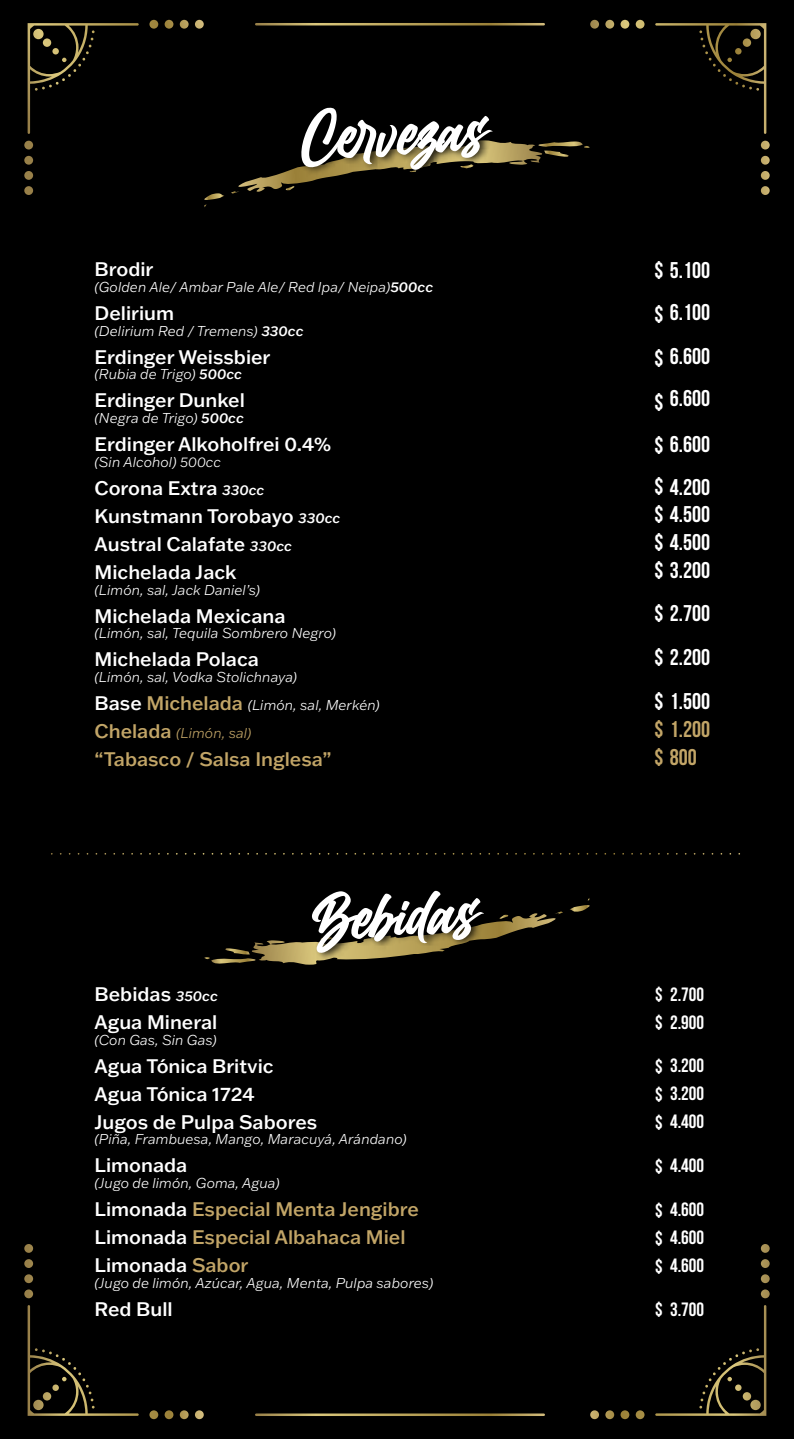
<style>
.page{position:relative;width:794px;height:1439px;background:#000}
.page>*{position:absolute;margin:0;border:0;box-sizing:border-box;transform-origin:0 0}
.t1{font:68.42px "Billion Dreams";color:#fff}
.t2{font:22.75px/42.5px "Bebas Neue";color:#fff;text-align:justify}
.t3{font:22.75px/28px "Bebas Neue";color:#c2a567}
.t4{font:500 19.25px/28px "Franklin Gothic ATF";color:#fff}
.t5{font:500 19.25px/28px "Franklin Gothic ATF";color:#c2a567}
.t6{font:19.25px/28px "Bebas Neue";color:#fff;text-align:justify}
.t7{font:italic 300 14px/28px "Franklin Gothic ATF";color:#fff}
.s1{font-weight:500}
.s2{font-style:italic;font-size:14px}
.s3{font-weight:500;font-style:normal;font-size:19.25px}
.s4{font-weight:500;font-style:normal;font-size:19.25px;color:#c2a567}
.s5{color:#c2a567}
.s6{color:#fff}
</style>
<div class="page">
<svg style="left:255px;top:23px;width:290px;height:2px"></svg>
<svg style="left:590px;top:20px;width:9px;height:9px"></svg>
<svg style="left:605px;top:20px;width:9px;height:9px"></svg>
<svg style="left:620px;top:20px;width:9px;height:9px"></svg>
<svg style="left:635px;top:20px;width:9px;height:9px"></svg>
<svg style="left:761px;top:186px;width:8px;height:9px"></svg>
<svg style="left:761px;top:171px;width:8px;height:9px"></svg>
<svg style="left:761px;top:156px;width:8px;height:9px"></svg>
<svg style="left:761px;top:141px;width:8px;height:8px"></svg>
<svg style="left:655px;top:23px;width:111px;height:111px"></svg>
<svg style="left:195px;top:20px;width:9px;height:9px"></svg>
<svg style="left:180px;top:20px;width:9px;height:9px"></svg>
<svg style="left:165px;top:20px;width:8px;height:9px"></svg>
<svg style="left:149px;top:20px;width:9px;height:9px"></svg>
<svg style="left:24px;top:186px;width:9px;height:9px"></svg>
<svg style="left:24px;top:171px;width:9px;height:9px"></svg>
<svg style="left:24px;top:156px;width:9px;height:9px"></svg>
<svg style="left:24px;top:141px;width:9px;height:8px"></svg>
<svg style="left:28px;top:23px;width:111px;height:111px"></svg>
<svg style="left:255px;top:1413px;width:290px;height:3px"></svg>
<svg style="left:590px;top:1410px;width:9px;height:9px"></svg>
<svg style="left:605px;top:1410px;width:9px;height:9px"></svg>
<svg style="left:620px;top:1410px;width:9px;height:9px"></svg>
<svg style="left:635px;top:1410px;width:9px;height:9px"></svg>
<svg style="left:761px;top:1244px;width:8px;height:8px"></svg>
<svg style="left:761px;top:1259px;width:8px;height:9px"></svg>
<svg style="left:761px;top:1274px;width:8px;height:9px"></svg>
<svg style="left:761px;top:1289px;width:8px;height:9px"></svg>
<svg style="left:655px;top:1305px;width:111px;height:110px"></svg>
<svg style="left:195px;top:1410px;width:9px;height:9px"></svg>
<svg style="left:180px;top:1410px;width:9px;height:9px"></svg>
<svg style="left:165px;top:1410px;width:8px;height:9px"></svg>
<svg style="left:149px;top:1410px;width:9px;height:9px"></svg>
<svg style="left:24px;top:1244px;width:9px;height:8px"></svg>
<svg style="left:24px;top:1259px;width:9px;height:9px"></svg>
<svg style="left:24px;top:1274px;width:9px;height:9px"></svg>
<svg style="left:24px;top:1289px;width:9px;height:9px"></svg>
<svg style="left:28px;top:1305px;width:111px;height:110px"></svg>
<svg style="left:204px;top:193px;width:20px;height:14px"></svg>
<svg style="left:231px;top:141px;width:359px;height:53px"></svg>
<svg style="left:570px;top:898px;width:20px;height:14px"></svg>
<svg style="left:204px;top:911px;width:359px;height:53px"></svg>
<img style="left:293px;top:140px;width:217px;height:54px">
<img style="left:302px;top:911px;width:199px;height:54px">
<svg style="left:52px;top:853px;width:688px;height:1px"></svg>
<h1 class="t1" style="left:298px;top:89px;width:187px;rotate:-3deg">Cer vezas</h1>
<h3 class="t4" style="left:95px;top:255px;width:60px">Brodir</h3>
<p class="t7" style="left:95px;top:272px;width:340px">(Golden Ale/ Ambar Pale Ale/ Red Ipa/ Neipa)<span class="s1">500cc</span></p>
<h3 class="t4" style="left:95px;top:298px;width:81px">Delirium</h3>
<p class="t7" style="left:95px;top:316px;width:210px">(Delirium Red / Tremens) <span class="s1">330cc</span></p>
<h3 class="t4" style="left:95px;top:342px;width:177px">Erdinger Weissbier</h3>
<p class="t7" style="left:95px;top:360px;width:149px">(Rubia de Trigo) <span class="s1">500cc</span></p>
<h3 class="t4" style="left:95px;top:386px;width:152px">Erdinger Dunkel</h3>
<p class="t7" style="left:95px;top:404px;width:151px">(Negra de Trigo) <span class="s1">500cc</span></p>
<h3 class="t4" style="left:95px;top:430px;width:238px">Erdinger Alkoholfrei 0.4%</h3>
<p class="t7" style="left:95px;top:447px;width:128px">(Sin Alcohol) 500cc</p>
<h3 class="t4" style="left:95px;top:473px;width:247px">Corona Extra <span class="s2">330cc<br></span>Kunstmann Torobayo <span class="s2">330cc<br></span>Austral Calafate <span class="s2">330cc<br></span>Michelada Jack</h3>
<p class="t7" style="left:95px;top:575px;width:167px">(Limón, sal, Jack Daniel’s)</p>
<h3 class="t4" style="left:95px;top:601px;width:192px">Michelada Mexicana</h3>
<p class="t7" style="left:95px;top:619px;width:243px">(Limón, sal, Tequila Sombrero Negro)</p>
<h3 class="t4" style="left:95px;top:645px;width:166px">Michelada Polaca</h3>
<p class="t7" style="left:95px;top:663px;width:287px">(Limón, sal, Vodka Stolichnaya)<br><span class="s3">Base</span> <span class="s4">Michelada</span> (Limón, sal, Merkén)<br><span class="s4">Chelada</span> <span class="s5">(Limón, sal)</span></p>
<h3 class="t5" style="left:95px;top:745px;width:238px">“Tabasco / Salsa Inglesa”</h3>
<h1 class="t1" style="left:306px;top:870px;width:170px;rotate:-3deg">Bebidas</h1>
<h3 class="t4" style="left:95px;top:979px;width:125px">Bebidas <span class="s2">350cc<br></span>Agua Mineral</h3>
<p class="t7" style="left:95px;top:1025px;width:124px">(Con Gas, Sin Gas)</p>
<h3 class="t4" style="left:95px;top:1051px;width:224px">Agua Tónica Britvic<br>Agua Tónica 1724<br>Jugos de Pulpa Sabores</h3>
<p class="t7" style="left:95px;top:1125px;width:314px">(Piña, Frambuesa, Mango, Maracuyá, Arándano)</p>
<h3 class="t4" style="left:95px;top:1151px;width:94px">Limonada</h3>
<p class="t7" style="left:95px;top:1168px;width:187px">(Jugo de limón, Goma, Agua)</p>
<h3 class="t5" style="left:95px;top:1194px;width:326px"><span class="s6">Limonada</span> Especial Menta Jengibre<br><span class="s6">Limonada</span> Especial Albahaca Miel<br><span class="s6">Limonada</span> Sabor</h3>
<p class="t7" style="left:95px;top:1268px;width:340px">(Jugo de limón, Azúcar, Agua, Menta, Pulpa sabores)</p>
<h3 class="t4" style="left:95px;top:1294px;width:80px">Red Bull</h3>
<h2 class="t2" style="left:654px;top:249px;width:57px;text-align:right">$ 5.100 $ 6.100 $ 6.600<br>6.600</h2>
<h2 class="t2" style="left:654px;top:421px;width:57px;line-height:43.8px">$ 6.600 $ 4.200</h2>
<h2 class="t2" style="left:654px;top:499px;width:57px;line-height:28px">$ 4.500 $ 4.500 $ 3.200</h2>
<h2 class="t2" style="left:654px;top:591px;width:57px;line-height:43.8px">$ 2.700 $ 2.200 $ 1.500</h2>
<h2 class="t3" style="left:654px;top:715px;width:57px">$ 1.200 $ 800</h2>
<h2 class="t2" style="left:654px;top:380px;width:11px">$</h2>
<h3 class="t6" style="left:655px;top:979px;width:51px">$ 2.700 $ 2.900</h3>
<h3 class="t6" style="left:655px;top:1051px;width:51px">$ 3.200 $ 3.200 $ 4.400</h3>
<h3 class="t6" style="left:655px;top:1151px;width:51px">$ 4.400</h3>
<h3 class="t6" style="left:655px;top:1195px;width:51px">$ 4.600 $ 4.600 $ 4.600</h3>
<h3 class="t6" style="left:655px;top:1294px;width:51px">$ 3.700</h3>
</div>
